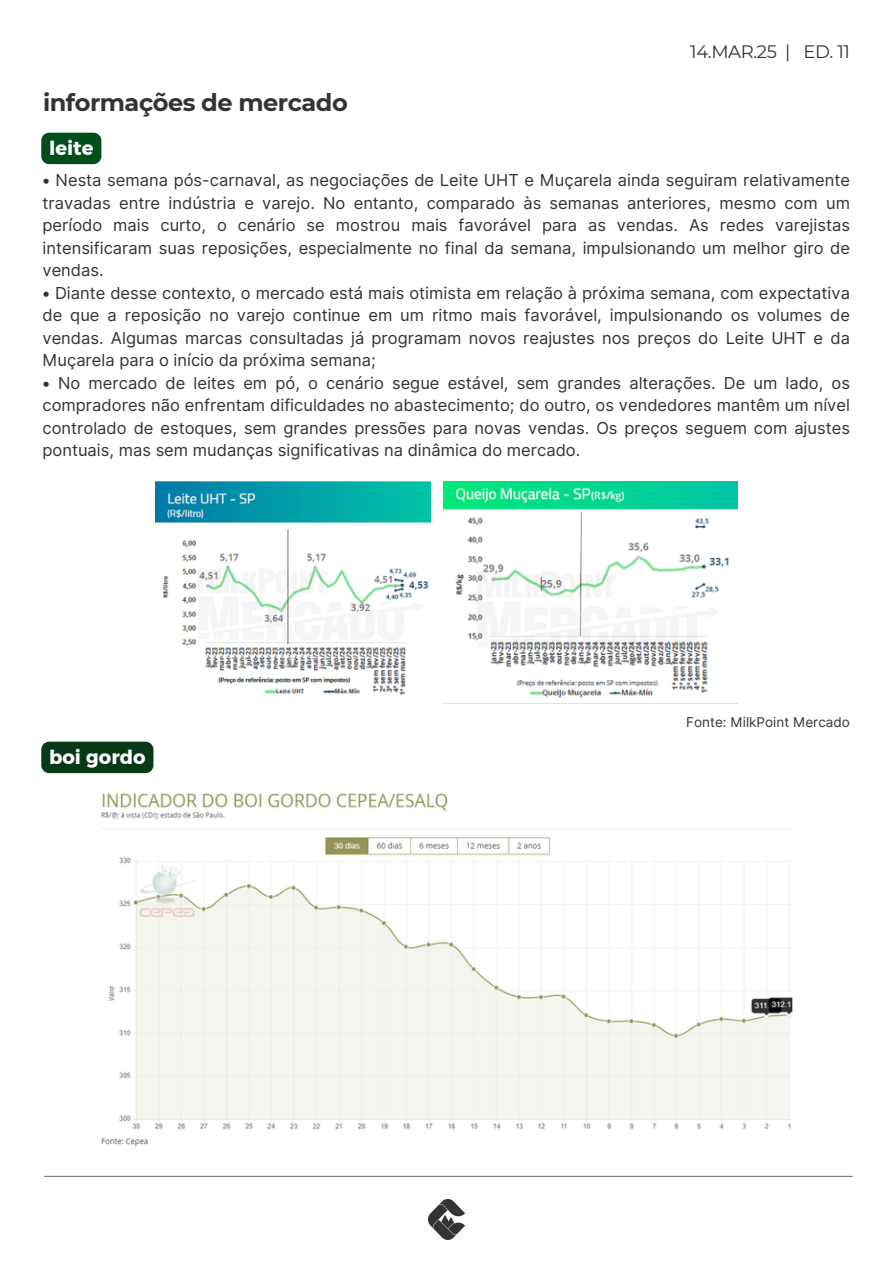
<style>
.page{position:relative;width:894px;height:1264px;background:#fff}
.page>*{position:absolute;margin:0;border:0;box-sizing:border-box;transform-origin:0 0}
.t1{font:700 24px "Montserrat";letter-spacing:-.02em;color:#333}
.t2{font:19.5px "Kief Montaser Bold";color:#fff}
.t3{font:18px "Montserrat";letter-spacing:-.02em;color:#333}
.t4{font:16.5px/22.5px "Inter";color:#333;text-align:justify}
.t5{font:13.5px "Inter";color:#333}
</style>
<div class="page">
<img style="left:428px;top:1199px;width:37px;height:40px">
<hr style="left:45px;top:1175px;width:807px;height:1px;background:#737373">
<img style="left:156px;top:481px;width:274px;height:214px">
<img style="left:443px;top:481px;width:294px;height:217px">
<img style="left:101px;top:793px;width:692px;height:354px">
<div style="left:41px;top:741px;width:112px;height:32px;background:#083a18;border-radius:8px"></div>
<div style="left:41px;top:133px;width:60px;height:31px;background:#004e1b;border-radius:8px"></div>
<p class="t1" style="left:43px;top:87px;width:306px">informações de mercado</p>
<p class="t3" style="left:690px;top:40px;width:161px">14.MAR.25 | ED. 11</p>
<h1 class="t2" style="left:49px;top:136px;width:46px">leite</h1>
<h3 class="t4" style="left:42px;top:169px;width:808px">• Nesta semana pós-carnaval, as negociações de Leite UHT e Muçarela ainda seguiram relativamente travadas entre indústria e varejo. No entanto, comparado às semanas anteriores, mesmo com um período mais curto, o cenário se mostrou mais favorável para as vendas. As redes varejistas intensificaram suas reposições, especialmente no final da semana, impulsionando um melhor giro de vendas.</h3>
<h3 class="t4" style="left:42px;top:281px;width:808px">• Diante desse contexto, o mercado está mais otimista em relação à próxima semana, com expectativa de que a reposição no varejo continue em um ritmo mais favorável, impulsionando os volumes de vendas. Algumas marcas consultadas já programam novos reajustes nos preços do Leite UHT e da Muçarela para o início da próxima semana;</h3>
<h3 class="t4" style="left:42px;top:371px;width:808px">• No mercado de leites em pó, o cenário segue estável, sem grandes alterações. De um lado, os compradores não enfrentam dificuldades no abastecimento; do outro, os vendedores mantêm um nível controlado de estoques, sem grandes pressões para novas vendas. Os preços seguem com ajustes pontuais, mas sem mudanças significativas na dinâmica do mercado.</h3>
<h2 class="t2" style="left:49px;top:744px;width:98px">boi gordo</h2>
<h4 class="t5" style="left:686px;top:713px;width:165px">Fonte: MilkPoint Mercado</h4>
</div>
